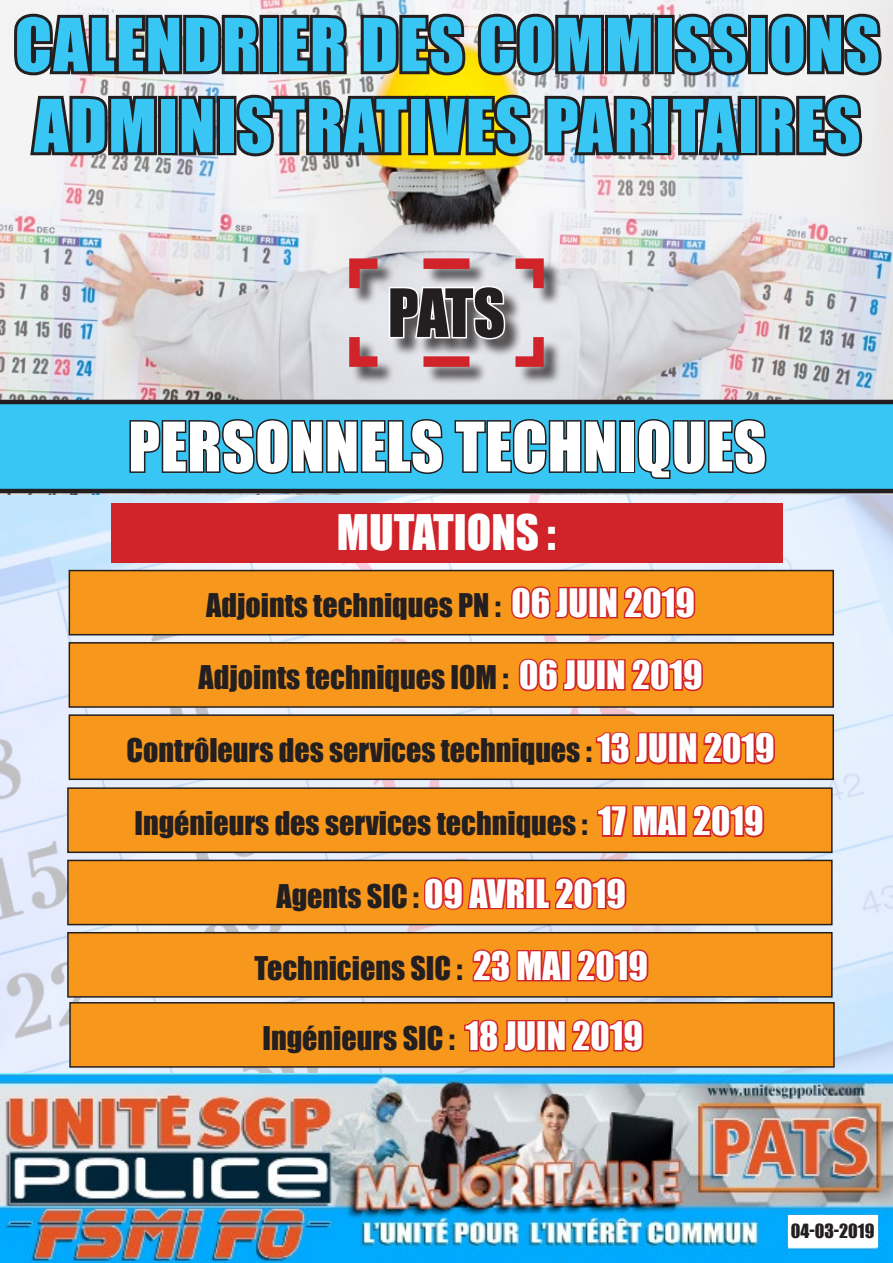
<style>
.page{position:relative;width:893px;height:1263px;background:#fff}
.page>*{position:absolute;margin:0;border:0;box-sizing:border-box;transform-origin:0 0}
.t1{font:67.5px "Impact";letter-spacing:.02em;color:#38c6f4}
.t2{font:63px "Impact";letter-spacing:.01em;color:#fff}
.t3{font:61.5px "Impact";color:#231f20}
.t4{font:45px "Impact";color:#fff}
.t5{font:36px "Impact";color:#fff}
.t6{font:30px "Impact";color:#231f20}
.t7{font:18px "Impact";color:#231f20}
.s1{font-size:36px;color:#fff}
.s2{font-size:30px;color:#231f20}
</style>
<div class="page">
<img style="left:0;top:494px;width:893px;height:580px">
<div style="left:70px;top:1003px;width:764px;height:64px;background:#f7981d"></div>
<div style="left:69px;top:1002px;width:766px;height:66px;border:2px solid #231f20"></div>
<img style="left:0;top:1074px;width:893px;height:189px">
<div style="left:69px;top:570px;width:764px;height:65px;background:#f7981d"></div>
<div style="left:69px;top:570px;width:765px;height:65px;border:2px solid #231f20"></div>
<img style="left:0;top:0;width:893px;height:494px">
<svg style="left:0;top:400px;width:893px;height:93px;background:#34aad0"></svg>
<div style="left:788px;top:1215px;width:89px;height:32px;background:#fff"></div>
<svg style="left:128px;top:417px;width:317px;height:59px;background:#318faf"></svg>
<svg style="left:453px;top:417px;width:165px;height:59px;background:#3191b0"></svg>
<div style="left:619px;top:420px;width:16px;height:53px;border:3px solid #231f20"></div>
<svg style="left:636px;top:417px;width:132px;height:64px;background:#3191b1"></svg>
<div style="left:655px;top:15px;width:20px;height:59px;border:6px solid #231f20"></div>
<img style="left:10px;top:0;width:647px;height:221px">
<div style="left:651px;top:96px;width:20px;height:59px;border:6px solid #231f20"></div>
<svg style="left:667px;top:6px;width:219px;height:155px"></svg>
<div style="left:351px;top:261px;width:212px;height:124px;background:#231f20;opacity:.75"></div>
<svg style="left:344px;top:253px;width:205px;height:119px;background:#c3aeb2"></svg>
<svg style="left:511px;top:586px;width:79px;height:33px"></svg>
<div style="left:588px;top:587px;width:10px;height:31px;border:3px solid #d1232a"></div>
<svg style="left:597px;top:586px;width:99px;height:33px"></svg>
<div style="left:69px;top:643px;width:764px;height:64px;background:#f7981d"></div>
<div style="left:69px;top:642px;width:765px;height:66px;border:2px solid #231f20"></div>
<svg style="left:518px;top:658px;width:78px;height:34px"></svg>
<div style="left:596px;top:659px;width:10px;height:32px;border:3px solid #d1232a"></div>
<svg style="left:605px;top:658px;width:98px;height:34px"></svg>
<div style="left:69px;top:715px;width:764px;height:64px;background:#f7981d"></div>
<div style="left:69px;top:714px;width:765px;height:66px;border:2px solid #231f20"></div>
<div style="left:68px;top:788px;width:764px;height:64px;background:#f7981d"></div>
<div style="left:67px;top:787px;width:766px;height:66px;border:2px solid #231f20"></div>
<div style="left:68px;top:860px;width:764px;height:64px;background:#f7981d"></div>
<div style="left:67px;top:860px;width:766px;height:65px;border:2px solid #231f20"></div>
<div style="left:68px;top:933px;width:764px;height:64px;background:#f7981d"></div>
<div style="left:67px;top:932px;width:766px;height:66px;border:2px solid #231f20"></div>
<div style="left:111px;top:503px;width:671px;height:59px;background:#d1232a"></div>
<svg style="left:594px;top:731px;width:183px;height:107px"></svg>
<svg style="left:422px;top:858px;width:228px;height:124px"></svg>
<svg style="left:464px;top:1019px;width:74px;height:34px"></svg>
<div style="left:536px;top:1020px;width:11px;height:31px;border:3px solid #d1232a"></div>
<svg style="left:545px;top:1019px;width:99px;height:34px"></svg>
<p class="t1" style="left:15px;top:-8px;width:867px">CALENDRIER DES COMMISSIONS</p>
<p class="t1" style="left:34px;top:73px;width:828px">ADMINISTRATIVES PARITAIRES</p>
<p class="t3" style="left:388px;top:265px;width:119px">PATS</p>
<p class="t2" style="left:128px;top:398px;width:639px">PERSONNELS TECHNIQUES</p>
<p class="t4" style="left:337px;top:498px;width:221px">MUTATIONS :</p>
<p class="t6" style="left:206px;top:582px;width:490px">Adjoints techniques PN : <span class="s1">06 JUIN 2019</span></p>
<p class="t6" style="left:199px;top:654px;width:505px">Adjoints techniques IOM : <span class="s1">06 JUIN 2019</span></p>
<p class="t6" style="left:127px;top:727px;width:650px">Contrôleurs des services techniques : <span class="s1">13 JUIN 2019</span></p>
<p class="t6" style="left:134px;top:800px;width:631px">Ingénieurs des services techniques : <span class="s1">17 MAI 2019</span></p>
<p class="t5" style="left:276px;top:866px;width:351px"><span class="s2">Agents SIC :</span> 09 AVRIL 2019</p>
<p class="t6" style="left:255px;top:945px;width:395px">Techniciens SIC : <span class="s1">23 MAI 2019</span></p>
<p class="t6" style="left:262px;top:1015px;width:382px">Ingénieurs SIC : <span class="s1">18 JUIN 2019</span></p>
<p class="t7" style="left:791px;top:1217px;width:85px">04-03-2019</p>
</div>
